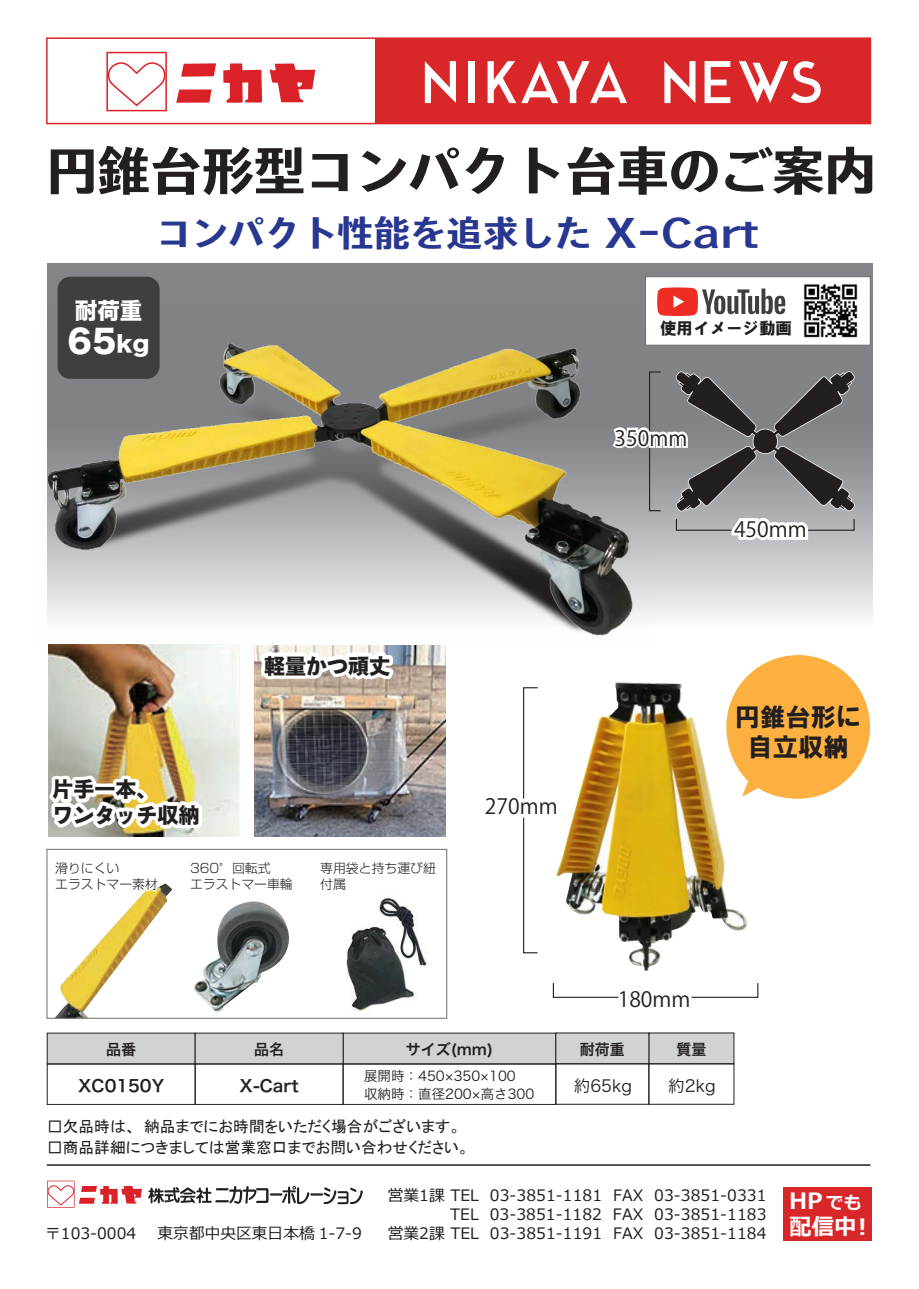
<style>
.page{position:relative;width:919px;height:1289px;background:#fff}
.page>*{position:absolute;margin:0;border:0;box-sizing:border-box;transform-origin:0 0}
.t1{font:54px "TB Go Std B C6";letter-spacing:-.04em;color:#231f20}
.t2{font:37.05px "TB Go Std B C6";letter-spacing:-.02em;color:#283891}
.t3{font:31.5px "Hira Sans Old Std W8";color:#fff}
.t4{font:25.35px/29.7px "HG Soei Kakugothic UB";color:#231f20;text-align:center}
.t5{font:700 22.5px/25.2px "Meiryo";color:#fff}
.t6{font:22.5px "Hira Sans Old Std W8";color:#fff}
.t7{font:21px "Koz Go Pr 6 N";color:#231f20}
.t8{font:21px/25.5px "Hira Sans Old Std W8";color:#231f20}
.t9{font:16.5px "Hira Kaku Pro W6";color:#231f20}
.t10{font:16.5px "Hira Kaku Pro W3";color:#231f20}
.t11{font:16.5px "HG Soei Kakugothic UB";color:#231f20}
.t12{font:15.75px/18.9px "Meiryo";letter-spacing:.005em;color:#231f20;text-align:right}
.t13{font:15.75px "MS P Gothic";color:#231f20}
.t14{font:15px "Hira Kaku Pro W6";color:#231f20}
.t15{font:13.5px/18px "Hira Kaku Pro W3";color:#231f20}
.t16{font:300 12.75px/15.3px "Shin Go Pro";color:#231f20}
.s1{font-size:22.5px}
.s2{font-size:17.7px}
</style>
<div class="page">
<div style="left:46px;top:37px;width:825px;height:87px;border:2px solid #d92628"></div>
<div style="left:375px;top:38px;width:495px;height:86px;background:#d92628"></div>
<svg style="left:425px;top:61px;width:31px;height:42px"></svg>
<div style="left:468px;top:61px;width:6px;height:42px;background:#fff"></div>
<svg style="left:487px;top:61px;width:140px;height:42px"></svg>
<svg style="left:664px;top:61px;width:31px;height:42px"></svg>
<svg style="left:704px;top:61px;width:26px;height:42px"></svg>
<svg style="left:739px;top:61px;width:81px;height:42px"></svg>
<hr style="left:47px;top:1164px;width:823px;height:1px;background:#231f20">
<svg style="left:181px;top:63px;width:35px;height:14px"></svg>
<svg style="left:176px;top:89px;width:35px;height:14px"></svg>
<svg style="left:223px;top:63px;width:39px;height:40px"></svg>
<svg style="left:270px;top:63px;width:45px;height:39px"></svg>
<svg style="left:106px;top:52px;width:61px;height:59px"></svg>
<div style="left:783px;top:1187px;width:88px;height:53px;background:#d92628"></div>
<svg style="left:47px;top:1180px;width:95px;height:27px"></svg>
<svg style="left:148px;top:1186px;width:215px;height:18px"></svg>
<div style="left:47px;top:263px;width:825px;height:364px;background:#828487"></div>
<img style="left:402px;top:645px;width:44px;height:191px">
<img style="left:563px;top:715px;width:185px;height:256px">
<div style="left:343px;top:1032px;width:213px;height:32px;background:#d1d2d4"></div>
<div style="left:47px;top:1032px;width:148px;height:32px;background:#d1d2d4"></div>
<div style="left:195px;top:1032px;width:148px;height:32px;background:#d1d2d4"></div>
<div style="left:47px;top:1063px;width:148px;height:41px;border:1px solid #231f20"></div>
<div style="left:195px;top:1063px;width:148px;height:41px;border:1px solid #231f20"></div>
<div style="left:343px;top:1063px;width:213px;height:41px;border:1px solid #231f20"></div>
<div style="left:648px;top:1032px;width:86px;height:32px;background:#d1d2d4"></div>
<div style="left:648px;top:1063px;width:86px;height:41px;border:1px solid #231f20"></div>
<div style="left:555px;top:1032px;width:94px;height:32px;background:#d1d2d4"></div>
<div style="left:555px;top:1063px;width:94px;height:41px;border:1px solid #231f20"></div>
<div style="left:523px;top:687px;width:15px;height:266px;border:1px solid #231f20"></div>
<svg style="left:475px;top:790px;width:88px;height:279px"></svg>
<svg style="left:613px;top:996px;width:81px;height:170px"></svg>
<div style="left:58px;top:277px;width:102px;height:102px;background:#3f3f40;border-radius:13px"></div>
<img style="left:56px;top:895px;width:112px;height:121px">
<img style="left:194px;top:901px;width:95px;height:111px">
<img style="left:346px;top:898px;width:81px;height:114px">
<div style="left:47px;top:849px;width:400px;height:169px;border:1px solid #6d6e71"></div>
<img style="left:46px;top:644px;width:356px;height:251px">
<svg style="left:610px;top:371px;width:260px;height:427px"></svg>
<div style="left:645px;top:276px;width:225px;height:69px;background:#fff;border:1px solid #6d6e71"></div>
<img style="left:803px;top:284px;width:55px;height:54px">
<svg style="left:657px;top:287px;width:128px;height:29px"></svg>
<img style="left:47px;top:326px;width:606px;height:317px">
<h1 class="t1" style="left:45px;top:141px;width:833px">円錐台形型コンパクト台車のご案内</h1>
<h2 class="t2" style="left:156px;top:212px;width:604px">コンパクト性能を追求した X-Cart</h2>
<h3 class="t6" style="left:75px;top:298px;width:69px">耐荷重</h3>
<h3 class="t3" style="left:68px;top:324px;width:83px">65<span class="s1">kg</span></h3>
<p class="t11" style="left:660px;top:320px;width:133px">使用イメージ動画</p>
<h3 class="t7" style="left:614px;top:426px;width:74px">350mm</h3>
<h3 class="t7" style="left:734px;top:517px;width:74px">450mm</h3>
<h3 class="t8" style="left:53px;top:777px;width:149px">片手一本、<br>ワンタッチ収納</h3>
<h3 class="t8" style="left:264px;top:653px;width:127px">軽量かつ頑丈</h3>
<p class="t16" style="left:55px;top:859px;width:104px">滑りにくい<br>エラストマー素材</p>
<p class="t16" style="left:190px;top:859px;width:104px">360°回転式<br>エラストマー車輪</p>
<p class="t16" style="left:320px;top:859px;width:117px">専用袋と持ち運び紐付属</p>
<h3 class="t7" style="left:485px;top:794px;width:74px">270mm</h3>
<h3 class="t4" style="left:734px;top:702px;width:128px">円錐台形に自立収納</h3>
<p class="t14" style="left:106px;top:1036px;width:31px">品番</p>
<p class="t14" style="left:254px;top:1036px;width:31px">品名</p>
<p class="t14" style="left:405px;top:1036px;width:89px">サイズ(mm)</p>
<p class="t9" style="left:78px;top:1070px;width:87px">XC0150Y</p>
<p class="t9" style="left:239px;top:1070px;width:61px">X-Cart</p>
<p class="t15" style="left:364px;top:1065px;width:172px">展開時：450×350×100<br>収納時：直径200×高さ300</p>
<p class="t13" style="left:47px;top:1118px;width:415px">□欠品時は、納品までにお時間をいただく場合がございます。</p>
<p class="t13" style="left:47px;top:1139px;width:424px">□商品詳細につきましては営業窓口までお問い合わせください。</p>
<h3 class="t7" style="left:617px;top:987px;width:74px">180mm</h3>
<p class="t14" style="left:579px;top:1035px;width:46px">耐荷重</p>
<p class="t10" style="left:574px;top:1070px;width:60px">約65kg</p>
<p class="t14" style="left:676px;top:1035px;width:31px">質量</p>
<p class="t10" style="left:668px;top:1070px;width:49px">約2kg</p>
<p class="t12" style="left:45px;top:1224px;width:92px">〒103-0004</p>
<p class="t12" style="left:158px;top:1224px;width:206px">東京都中央区東日本橋 1-7-9</p>
<p class="t12" style="left:387px;top:1186px;width:380px">営業1課 TEL 03-3851-1181 FAX 03-3851-0331<br>TEL 03-3851-1182 FAX 03-3851-1183<br>営業2課 TEL 03-3851-1191 FAX 03-3851-1184</p>
<h3 class="t5" style="left:789px;top:1189px;width:86px">HP <span class="s2">でも</span>配信中︕</h3>
</div>
